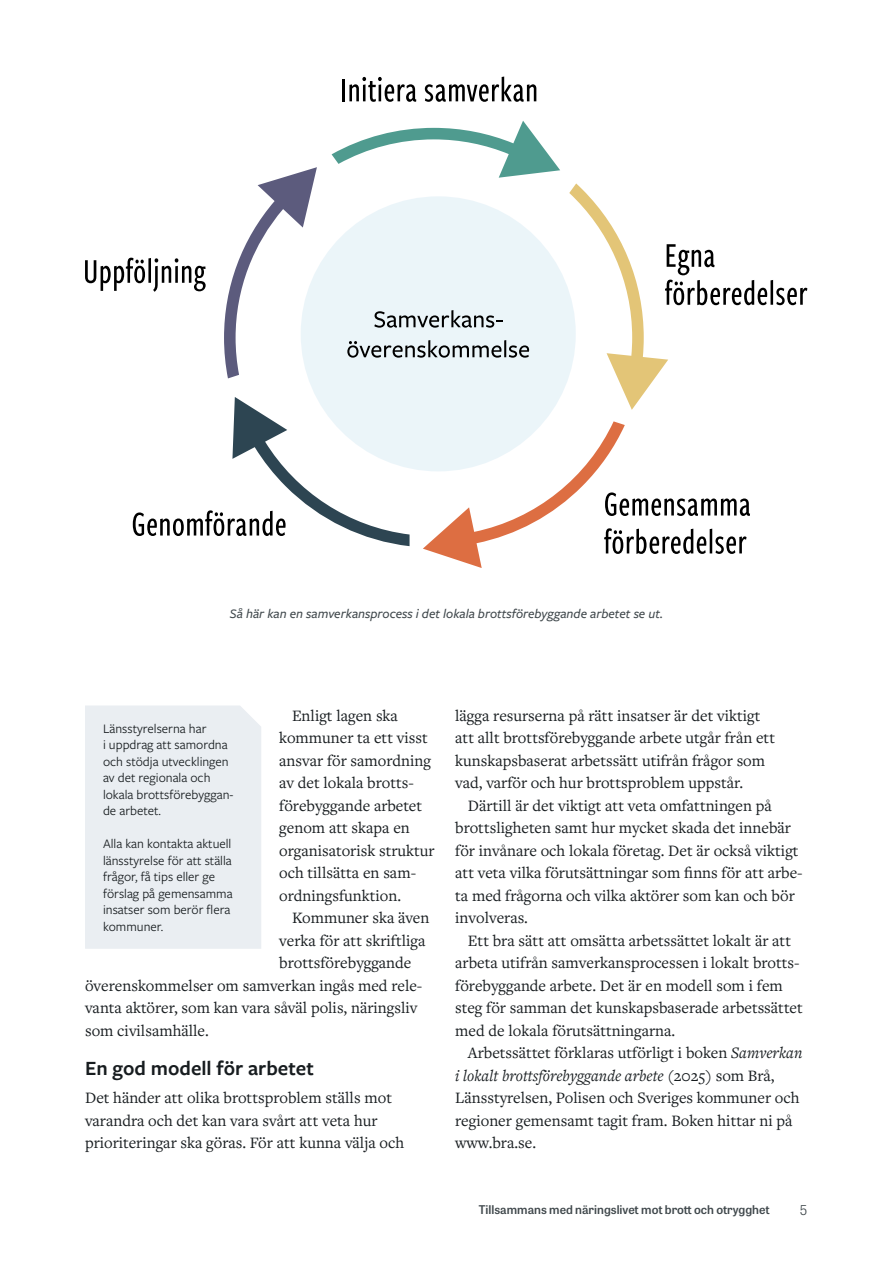
<style>
.page{position:relative;width:893px;height:1263px;background:#fff}
.page>*{position:absolute;margin:0;border:0;box-sizing:border-box;transform-origin:0 0}
.Rubrik_H3{font:600 21px "Freight Sans Pro";color:#171c1f}
.Brödtext_indrag{font:16.5px/22.5px "Freight Text Pro";color:#171c1f}
.Brödtext{font:16.5px/22.5px "Freight Text Pro";color:#171c1f}
.Faktatext{font:13.5px/16.5px "Freight Sans Pro";color:#171c1f}
.t1{font:italic 500 13.5px "Freight Sans Pro";color:#40484c}
.t2{font:300 13.5px "Tablet Gothic";color:#40484c}
.t3{font:600 12px "Tablet Gothic";color:#40484c}
.s1{font-style:italic}
</style>
<div class="page">
<svg style="left:332px;top:121px;width:228px;height:57px"></svg>
<svg style="left:224px;top:167px;width:93px;height:211px"></svg>
<div style="left:301px;top:196px;width:275px;height:275px;background:#ebf5f9;border-radius:50%"></div>
<svg style="left:374px;top:310px;width:128px;height:18px"></svg>
<svg style="left:347px;top:340px;width:182px;height:18px"></svg>
<hr style="left:342px;top:79px;width:3px;height:22px;background:#000">
<svg style="left:349px;top:77px;width:67px;height:25px"></svg>
<svg style="left:425px;top:77px;width:111px;height:25px"></svg>
<svg style="left:569px;top:183px;width:238px;height:227px"></svg>
<svg style="left:423px;top:421px;width:327px;height:147px"></svg>
<svg style="left:133px;top:397px;width:277px;height:149px"></svg>
<svg style="left:85px;top:258px;width:121px;height:34px"></svg>
<div style="left:85px;top:705px;width:176px;height:244px;background:#eaeef2"></div>
<p class="t1" style="left:230px;top:604px;width:435px">Så här kan en samverkansprocess i det lokala brottsförebyggande arbetet se ut.</p>
<p class="Brödtext_indrag" style="left:279px;top:703px;width:157px;text-indent:13px">Enligt lagen ska kommuner ta ett visst ansvar för samordning av det lokala brotts&shy;förebyggande arbetet genom att skapa en organisatorisk struktur och tillsätta en sam&shy;ordningsfunktion.</p>
<p class="Brödtext_indrag" style="left:292px;top:906px;width:139px">Kommuner ska även</p>
<p class="Brödtext_indrag" style="left:279px;top:928px;width:148px">verka för att skriftliga</p>
<p class="Brödtext_indrag" style="left:279px;top:951px;width:134px">brottsförebyggande</p>
<p class="Brödtext_indrag" style="left:85px;top:973px;width:339px">överenskommelser om samverkan ingås med rele-</p>
<p class="Brödtext_indrag" style="left:85px;top:996px;width:334px">vanta aktörer, som kan vara såväl polis, näringsliv</p>
<p class="Brödtext_indrag" style="left:85px;top:1018px;width:125px">som civilsamhälle.</p>
<p class="Rubrik_H3" style="left:85px;top:1053px;width:230px">En god modell för arbetet</p>
<p class="Brödtext" style="left:85px;top:1086px;width:321px">Det händer att olika brottsproblem ställs mot varandra och det kan vara svårt att veta hur prioriteringar ska göras. För att kunna välja och</p>
<p class="Faktatext" style="left:103px;top:719px;width:132px">Länsstyrelserna har<br>i uppdrag att samordna och stödja utvecklingen av det regionala och lokala brottsförebyggan&shy;de arbetet.</p>
<p class="Faktatext" style="left:103px;top:835px;width:131px">Alla kan kontakta aktuell länsstyrelse för att ställa frågor, få tips eller ge förslag på gemensamma insatser som berör flera kommuner.</p>
<p class="Brödtext" style="left:455px;top:703px;width:321px">lägga resurserna på rätt insatser är det viktigt att allt brottsförebyggande arbete utgår från ett kunskapsbaserat arbetssätt utifrån frågor som vad, varför och hur brottsproblem uppstår.</p>
<p class="Brödtext_indrag" style="left:455px;top:793px;width:349px;text-indent:13px">Därtill är det viktigt att veta omfattningen på brottsligheten samt hur mycket skada det innebär för invånare och lokala företag. Det är också viktigt att veta vilka förutsättningar som finns för att arbe&shy;ta med frågorna och vilka aktörer som kan och bör involveras.</p>
<p class="Brödtext_indrag" style="left:455px;top:928px;width:349px;text-indent:13px">Ett bra sätt att omsätta arbetssättet lokalt är att arbeta utifrån samverkansprocessen i lokalt brotts&shy;förebyggande arbete. Det är en modell som i fem steg för samman det kunskapsbaserade arbetssättet med de lokala förutsättningarna.</p>
<p class="Brödtext_indrag" style="left:455px;top:1041px;width:349px;text-indent:13px">Arbetssättet förklaras utförligt i boken <span class="s1">Samverkan i lokalt brottsförebyggande arbete</span> (2025) som Brå, Länsstyrelsen, Polisen och Sveriges kommuner och regioner gemensamt tagit fram. Boken hittar ni på www.bra.se.</p>
<p class="t3" style="left:479px;top:1201px;width:292px">Tillsammans med näringslivet mot brott och otrygghet</p>
<p class="t2" style="left:800px;top:1200px;width:9px">5</p>
</div>
